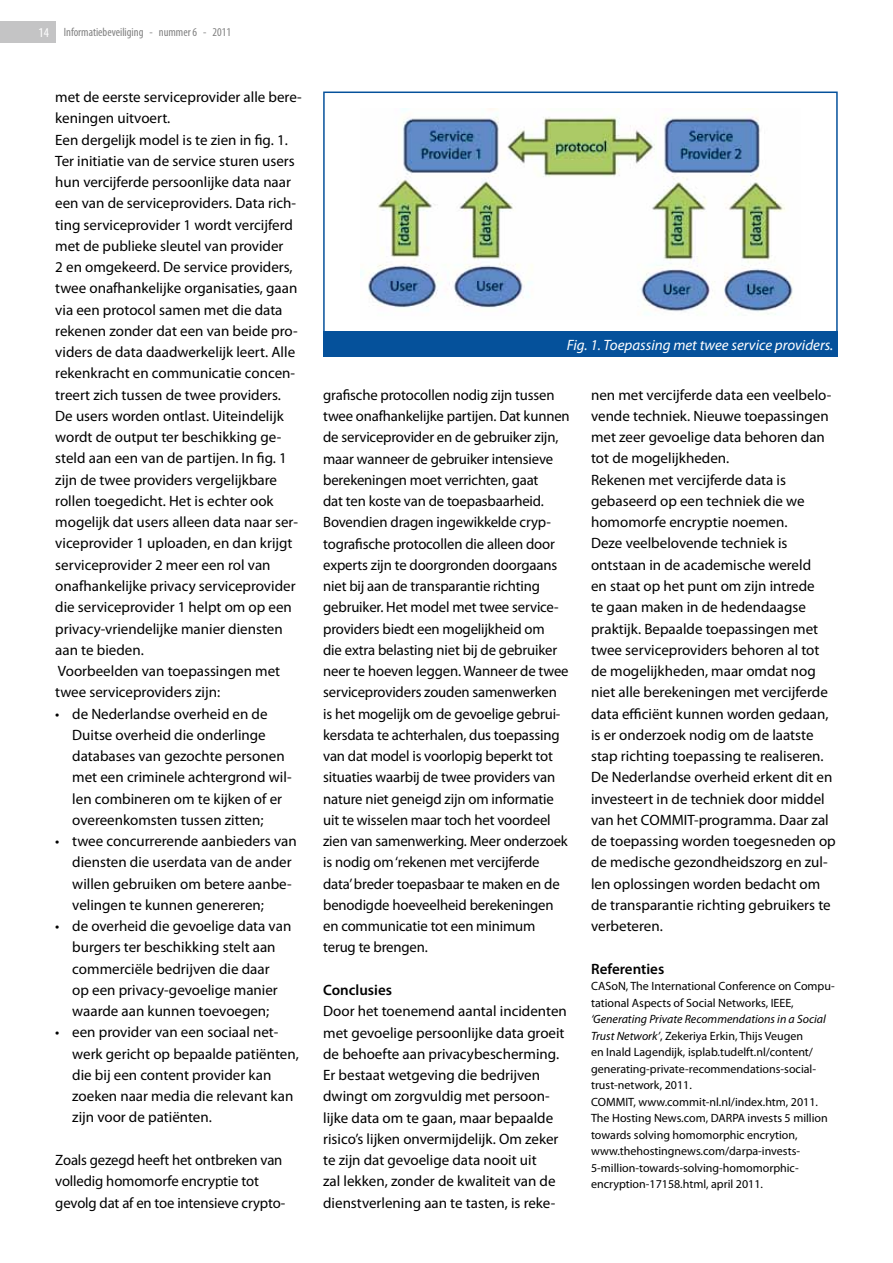
<style>
.page{position:relative;width:893px;height:1263px;background:#fff}
.page>*{position:absolute;margin:0;border:0;box-sizing:border-box;transform-origin:0 0}
.t1{font:15px/21.3px "Myriad Pro";color:#000}
.t2{font:italic 15px "Myriad Pro";color:#fff}
.t3{font:600 15px "Myriad Pro";color:#000}
.t4{font:12px/16.5px "Myriad Pro";color:#000}
.t5{font:condensed 12px "Myriad Pro";color:#818181}
.s1{font-size:13.5px;color:#fff}
.s2{font-style:italic}
</style>
<div class="page">
<img style="left:361px;top:108px;width:432px;height:207px">
<div style="left:323px;top:92px;width:515px;height:244px;border:2px solid #05519b"></div>
<div style="left:323px;top:332px;width:515px;height:25px;background:#05519b"></div>
<div style="left:0;top:21px;width:55px;height:22px;background:#c4c4c5"></div>
<p class="t5" style="left:39px;top:25px;width:194px"><span class="s1">14</span> Informatiebeveiliging - nummer 6 - 2011</p>
<p class="t1" style="left:55px;top:87px;width:248px">met de eerste serviceprovider alle bere&shy;keningen uitvoert.<br>Een dergelijk model is te zien in fig. 1.<br>Ter initiatie van de service sturen users hun vercijferde persoonlijke data naar een van de serviceproviders. Data rich&shy;ting serviceprovider 1 wordt vercijferd met de publieke sleutel van provider<br>2 en omgekeerd. De service providers, twee onafhankelijke organisaties, gaan via een protocol samen met die data rekenen zonder dat een van beide pro&shy;viders de data daadwerkelijk leert. Alle rekenkracht en communicatie concen&shy;treert zich tussen de twee providers.<br>De users worden ontlast. Uiteindelijk wordt de output ter beschikking ge&shy;steld aan een van de partijen. In fig. 1 zijn de twee providers vergelijkbare rollen toegedicht. Het is echter ook mogelijk dat users alleen data naar ser&shy;viceprovider 1 uploaden, en dan krijgt serviceprovider 2 meer een rol van onafhankelijke privacy serviceprovider die serviceprovider 1 helpt om op een privacy-vriendelijke manier diensten aan te bieden.<br>Voorbeelden van toepassingen met twee serviceproviders zijn:</p>
<p class="t1" style="left:72px;top:703px;width:221px;text-indent:-17px">• de Nederlandse overheid en de<br>Duitse overheid die onderlinge databases van gezochte personen met een criminele achtergrond wil&shy;len combineren om te kijken of er overeenkomsten tussen zitten;</p>
<p class="t1" style="left:72px;top:831px;width:226px;text-indent:-17px">• twee concurrerende aanbieders van diensten die userdata van de ander willen gebruiken om betere aanbe&shy;velingen te kunnen genereren;</p>
<p class="t1" style="left:55px;top:916px;width:238px;text-align:center">• de overheid die gevoelige data van burgers ter beschikking stelt aan commerciële bedrijven die daar<br>op een privacy-gevoelige manier waarde aan kunnen toevoegen;</p>
<p class="t1" style="left:72px;top:1022px;width:228px;text-indent:-17px">• een provider van een sociaal net&shy;werk gericht op bepaalde patiënten, die bij een content provider kan zoeken naar media die relevant kan zijn voor de patiënten.</p>
<p class="t1" style="left:55px;top:1150px;width:232px">Zoals gezegd heeft het ontbreken van volledig homomorfe encryptie tot gevolg dat af en toe intensieve crypto-</p>
<p class="t2" style="left:567px;top:337px;width:268px">Fig. 1. Toepassing met twee service providers.</p>
<p class="t1" style="left:323px;top:384px;width:248px">grafische protocollen nodig zijn tussen twee onafhankelijke partijen. Dat kunnen de serviceprovider en de gebruiker zijn, maar wanneer de gebruiker intensieve berekeningen moet verrichten, gaat<br>dat ten koste van de toepasbaarheid.<br>Bovendien dragen ingewikkelde cryp&shy;tografische protocollen die alleen door experts zijn te doorgronden doorgaans niet bij aan de transparantie richting gebruiker. Het model met twee service&shy;providers biedt een mogelijkheid om<br>die extra belasting niet bij de gebruiker neer te hoeven leggen. Wanneer de twee serviceproviders zouden samenwerken is het mogelijk om de gevoelige gebrui&shy;kersdata te achterhalen, dus toepassing van dat model is voorlopig beperkt tot situaties waarbij de twee providers van nature niet geneigd zijn om informatie uit te wisselen maar toch het voordeel zien van samenwerking. Meer onderzoek is nodig om ‘rekenen met vercijferde data’ breder toepasbaar te maken en de benodigde hoeveelheid berekeningen en communicatie tot een minimum terug te brengen.</p>
<p class="t3" style="left:323px;top:980px;width:70px">Conclusies</p>
<p class="t1" style="left:323px;top:1001px;width:245px">Door het toenemend aantal incidenten met gevoelige persoonlijke data groeit de behoefte aan privacybescherming.<br>Er bestaat wetgeving die bedrijven dwingt om zorgvuldig met persoon&shy;lijke data om te gaan, maar bepaalde risico’s lijken onvermijdelijk. Om zeker te zijn dat gevoelige data nooit uit<br>zal lekken, zonder de kwaliteit van de dienstverlening aan te tasten, is reke-</p>
<p class="t1" style="left:591px;top:384px;width:246px">nen met vercijferde data een veelbelo&shy;vende techniek. Nieuwe toepassingen met zeer gevoelige data behoren dan tot de mogelijkheden.<br>Rekenen met vercijferde data is gebaseerd op een techniek die we homomorfe encryptie noemen.<br>Deze veelbelovende techniek is ontstaan in de academische wereld<br>en staat op het punt om zijn intrede<br>te gaan maken in de hedendaagse praktijk. Bepaalde toepassingen met twee serviceproviders behoren al tot de mogelijkheden, maar omdat nog niet alle berekeningen met vercijferde data efficiënt kunnen worden gedaan, is er onderzoek nodig om de laatste stap richting toepassing te realiseren.<br>De Nederlandse overheid erkent dit en investeert in de techniek door middel van het COMMIT-programma. Daar zal de toepassing worden toegesneden op de medische gezondheidszorg en zul&shy;len oplossingen worden bedacht om de transparantie richting gebruikers te verbeteren.</p>
<p class="t3" style="left:591px;top:959px;width:75px">Referenties</p>
<p class="t4" style="left:591px;top:978px;width:245px">CASoN, The International Conference on Compu&shy;tational Aspects of Social Networks, IEEE,</p>
<p class="t4" style="left:591px;top:1011px;width:238px"><span class="s2">‘Generating Private Recommendations in a Social Trust Network’</span>, Zekeriya Erkin, Thijs Veugen<br>en Inald Lagendijk, isplab.tudelft.nl/content/ generating-private-recommendations-social&shy;trust-network, 2011.<br>COMMIT, www.commit-nl.nl/index.htm, 2011.<br>The Hosting News.com, DARPA invests 5 million towards solving homomorphic encrytion, www.thehostingnews.com/darpa-invests-5-million-towards-solving-homomorphic&shy;encryption-17158.html, april 2011.</p>
</div>
